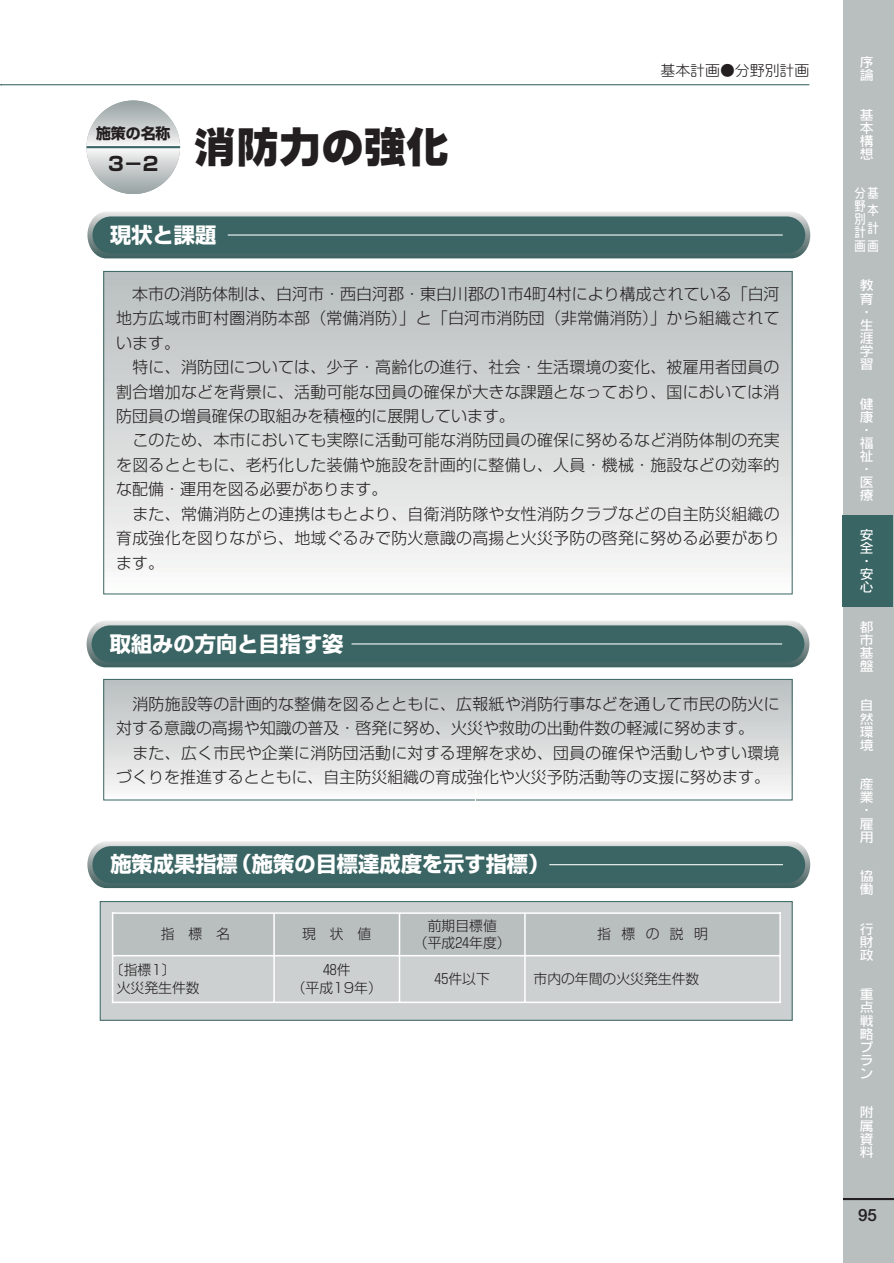
<style>
.page{position:relative;width:894px;height:1263px;background:#fff}
.page>*{position:absolute;margin:0;border:0;box-sizing:border-box;transform-origin:0 0}
.t1{font:42.6px "NIS S10";color:#231f20}
.t2{font:700 21.3px "Shin Go";color:#fff}
.t3{font:700 16.95px "Futo Go B101";color:#231f20}
.t4{font:300 15.9px "Shin Go";letter-spacing:.015em;color:#231f20}
.t5{font:14.85px "NIS R1";color:#231f20}
.t6{font:700 14.85px "Shin Go";color:#231f20}
.t7{font:300 13.8px/17px "Shin Go";color:#231f20;text-align:center}
.t8{font:13.35px/17.7px "NIS S4";color:#fff;text-align:right;scale:.85 1}
.t9{font:13.2px/13.2px "NIS S4";color:#fff;text-align:justify;scale:1.05 1}
.s1{font-family:"Hankaku Num Sgl";font-weight:400}
</style>
<div class="page">
<div style="left:843px;top:0;width:50px;height:1263px;background:#b9bfbf"></div>
<div style="left:842px;top:515px;width:51px;height:91px;background:#396564"></div>
<div style="left:100px;top:901px;width:692px;height:119px;background:#ccd0d0"></div>
<div style="left:100px;top:901px;width:692px;height:119px;border:1px solid #396564"></div>
<div style="left:104px;top:679px;width:688px;height:121px;background:linear-gradient(to bottom,#b8bebe,#f9f8f8)"></div>
<div style="left:104px;top:679px;width:688px;height:121px;border:1px solid #396564"></div>
<div style="left:104px;top:271px;width:688px;height:323px;background:linear-gradient(to bottom,#b8bdbe,#faf9f9)"></div>
<svg style="left:87px;top:841px;width:723px;height:47px;background:#97a8a7"></svg>
<div style="left:92px;top:846px;width:713px;height:37px;background:#3a6564;border-radius:19px"></div>
<hr style="left:549px;top:864px;width:234px;height:1px;background:#fff">
<svg style="left:87px;top:621px;width:722px;height:46px;background:#96a7a6"></svg>
<div style="left:92px;top:625px;width:712px;height:38px;background:#3a6564;border-radius:19px"></div>
<hr style="left:352px;top:643px;width:430px;height:1px;background:#fff">
<svg style="left:87px;top:212px;width:723px;height:46px;background:#97a8a7"></svg>
<div style="left:92px;top:216px;width:713px;height:38px;background:#3a6564;border-radius:19px"></div>
<hr style="left:228px;top:234px;width:555px;height:2px;background:#fff">
<hr style="left:1px;top:84px;width:808px;height:1px;background:#396564">
<svg style="left:87px;top:100px;width:93px;height:94px;background:#cbcfcf"></svg>
<hr style="left:87px;top:146px;width:93px;height:2px;background:#396564">
<svg style="left:475px;top:788px;width:1px;height:12px"></svg>
<div style="left:113px;top:913px;width:161px;height:43px;background:#b9bfbf"></div>
<div style="left:274px;top:913px;width:126px;height:43px;background:#b9bfbf"></div>
<div style="left:400px;top:913px;width:125px;height:43px;background:#b9bfbf"></div>
<div style="left:525px;top:913px;width:255px;height:43px;background:#b9bfbf"></div>
<hr style="left:113px;top:955px;width:667px;height:1px;background:#fff">
<hr style="left:273px;top:913px;width:2px;height:89px;background:#fff">
<hr style="left:399px;top:913px;width:1px;height:89px;background:#fff">
<hr style="left:524px;top:913px;width:2px;height:89px;background:#fff">
<hr style="left:112px;top:912px;width:669px;height:2px;background:#fff">
<hr style="left:112px;top:1002px;width:669px;height:1px;background:#fff">
<hr style="left:112px;top:912px;width:1px;height:91px;background:#fff">
<hr style="left:779px;top:912px;width:2px;height:91px;background:#fff">
<hr style="left:843px;top:1198px;width:50px;height:2px;background:#231f20">
<p class="t6" style="left:96px;top:128px;width:76px">施策の名称</p>
<p class="t1" style="left:108px;top:131px;width:342px"><sub>3－2</sub> 消防力の強化</p>
<p class="t2" style="left:110px;top:227px;width:108px">現状と課題</p>
<p class="t5" style="left:661px;top:65px;width:150px">基本計画●分野別計画</p>
<p class="t4" style="left:132px;top:288px;width:649px">本市の消防体制は、白河市・西白河郡・東白川郡の<span class="s1">1</span>市<span class="s1">4</span>町<span class="s1">4</span>村により構成されている「白河</p>
<p class="t4" style="left:116px;top:312px;width:665px">地方広域市町村圏消防本部（常備消防）」と「白河市消防団（非常備消防）」から組織されて</p>
<p class="t4" style="left:116px;top:337px;width:65px">います。</p>
<p class="t4" style="left:132px;top:361px;width:649px">特に、消防団については、少子・高齢化の進行、社会・生活環境の変化、被雇用者団員の</p>
<p class="t4" style="left:116px;top:386px;width:665px">割合増加などを背景に、活動可能な団員の確保が大きな課題となっており、国においては消</p>
<p class="t4" style="left:116px;top:410px;width:400px">防団員の増員確保の取組みを積極的に展開しています。</p>
<p class="t4" style="left:132px;top:434px;width:649px">このため、本市においても実際に活動可能な消防団員の確保に努めるなど消防体制の充実</p>
<p class="t4" style="left:116px;top:459px;width:665px">を図るとともに、老朽化した装備や施設を計画的に整備し、人員・機械・施設などの効率的</p>
<p class="t4" style="left:116px;top:483px;width:273px">な配備・運用を図る必要があります。</p>
<p class="t4" style="left:132px;top:508px;width:649px">また、常備消防との連携はもとより、自衛消防隊や女性消防クラブなどの自主防災組織の</p>
<p class="t4" style="left:116px;top:532px;width:665px">育成強化を図りながら、地域ぐるみで防火意識の高揚と火災予防の啓発に努める必要があり</p>
<p class="t4" style="left:116px;top:557px;width:49px">ます。</p>
<p class="t2" style="left:110px;top:636px;width:235px">取組みの方向と目指す姿</p>
<p class="t4" style="left:132px;top:698px;width:649px">消防施設等の計画的な整備を図るとともに、広報紙や消防行事などを通して市民の防火に</p>
<p class="t4" style="left:116px;top:722px;width:639px">対する意識の高揚や知識の普及・啓発に努め、火災や救助の出動件数の軽減に努めます。</p>
<p class="t4" style="left:132px;top:747px;width:649px">また、広く市民や企業に消防団活動に対する理解を求め、団員の確保や活動しやすい環境</p>
<p class="t4" style="left:116px;top:771px;width:655px">づくりを推進するとともに、自主防災組織の育成強化や火災予防活動等の支援に努めます。</p>
<p class="t2" style="left:110px;top:856px;width:441px">施策成果指標（施策の目標達成度を示す指標）</p>
<p class="t7" style="left:161px;top:928px;width:71px">指　標　名</p>
<p class="t7" style="left:302px;top:928px;width:71px">現　状　値</p>
<p class="t7" style="left:414px;top:919px;width:98px">前期目標値<br>（平成<span class="s1">24</span>年度）</p>
<p class="t7" style="left:597px;top:928px;width:113px">指標の説明</p>
<p class="t7" style="left:117px;top:963px;width:84px;line-height:18.1px;text-align:left;text-indent:-7px">〔指標1〕<br>火災発生件数</p>
<p class="t7" style="left:292px;top:963px;width:92px;line-height:17.9px"><span class="s1">48</span>件<br>（平成19年）</p>
<p class="t7" style="left:435px;top:972px;width:57px"><span class="s1">45</span>件以下</p>
<p class="t7" style="left:534px;top:972px;width:167px">市内の年間の火災発生件数</p>
<p class="t9" style="left:860px;top:57px;width:15px">序論</p>
<p class="t9" style="left:860px;top:110px;width:15px">基本構想</p>
<p class="t8" style="left:855px;top:185px;width:30px">分基本計画画</p>
<p class="t8" style="left:855px;top:201px;width:15px;line-height:13.4px;text-align:justify">野別計</p>
<p class="t9" style="left:860px;top:281px;width:15px">教育・生涯学習</p>
<p class="t9" style="left:860px;top:399px;width:15px">健康・福祉・医療</p>
<p class="t9" style="left:860px;top:530px;width:15px">安全・安心</p>
<p class="t9" style="left:860px;top:622px;width:15px">都市基盤</p>
<p class="t9" style="left:860px;top:701px;width:15px">自然環境</p>
<p class="t9" style="left:860px;top:779px;width:15px">産業・雇用</p>
<p class="t9" style="left:860px;top:871px;width:15px">協働</p>
<p class="t9" style="left:860px;top:924px;width:15px">行財政</p>
<p class="t9" style="left:860px;top:990px;width:15px">重点戦略プラン</p>
<p class="t9" style="left:860px;top:1108px;width:15px">附属資料</p>
<p class="t3" style="left:858px;top:1209px;width:20px">95</p>
</div>
